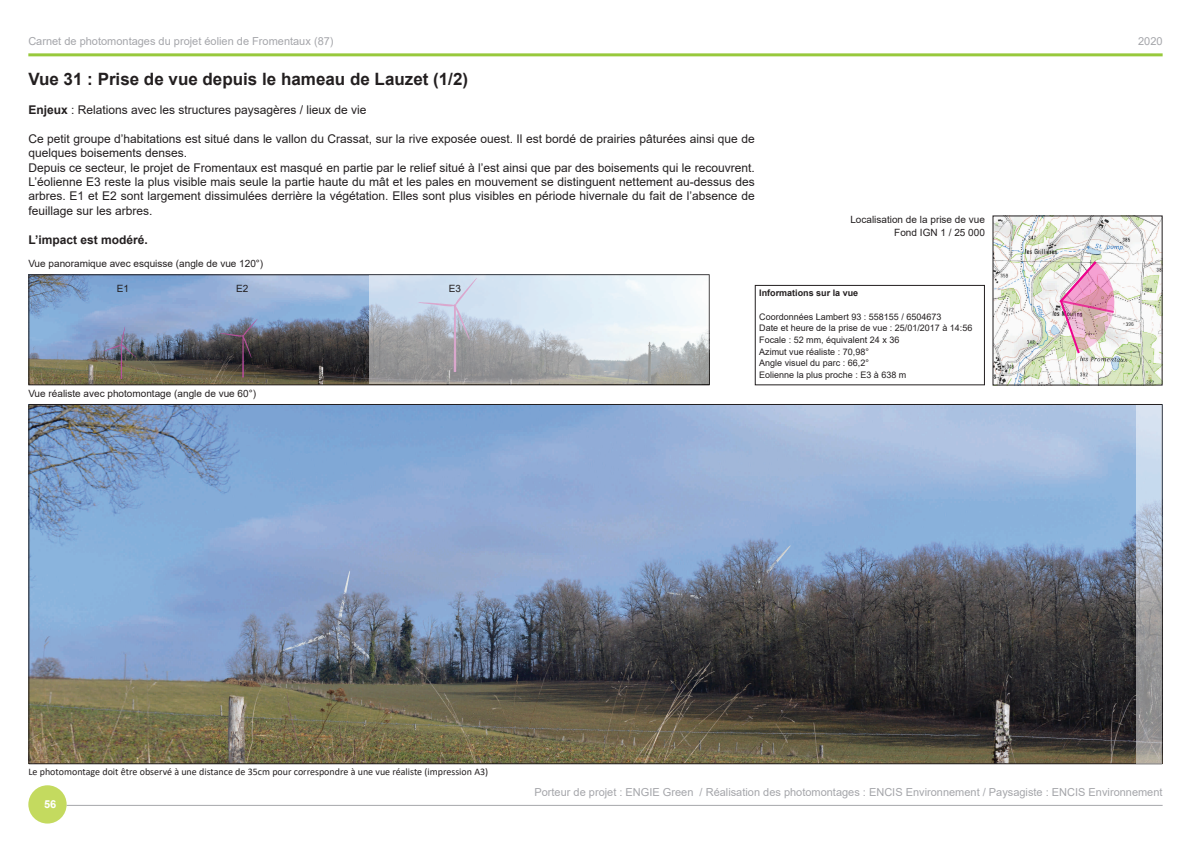
<style>
.page{position:relative;width:1191px;height:842px;background:#fff}
.page>*{position:absolute;margin:0;border:0;box-sizing:border-box;transform-origin:0 0}
.t1{font:700 17px "Arial";color:#231f20}
.t2{font:12px/14.4px "Arial";color:#231f20}
.t3{font:700 12px "Arial";color:#231f20}
.t4{font:11px "Arial";color:#a5a6aa}
.t5{font:700 11px "Arial";color:#fff}
.t6{font:10px/13.7px "Arial";color:#231f20;text-align:right}
.t7{font:10px "Calibri";color:#231f20}
.t8{font:9px/11.7px "Arial";color:#231f20}
.t9{font:700 9px "Arial";color:#231f20}
.s1{font-weight:700}
</style>
<div class="page">
<img style="left:30px;top:406px;width:1105px;height:356px">
<img style="left:994px;top:217px;width:166px;height:167px">
<img style="left:30px;top:276px;width:339px;height:107px">
<div style="left:28px;top:274px;width:681px;height:111px;border:1px solid #231f20"></div>
<div style="left:28px;top:785px;width:39px;height:38px;background:#c4da5f;border-radius:50%"></div>
<hr style="left:28px;top:53px;width:1134px;height:3px;background:#98c93c">
<hr style="left:67px;top:805px;width:1095px;height:1px;background:#a5a6aa">
<div style="left:754px;top:285px;width:231px;height:100px;border:1px solid #231f20"></div>
<img style="left:1057px;top:260px;width:63px;height:95px">
<svg style="left:369px;top:275px;width:339px;height:109px;background:#c3cad0"></svg>
<svg style="left:1135px;top:405px;width:26px;height:358px;background:#a7adb7"></svg>
<p class="t4" style="left:28px;top:33px;width:307px">Carnet de photomontages du projet éolien de Fromentaux (87)</p>
<p class="t4" style="left:1138px;top:33px;width:26px">2020</p>
<h1 class="t1" style="left:28px;top:67px;width:441px">Vue 31 : Prise de vue depuis le hameau de Lauzet (1/2)</h1>
<p class="t2" style="left:28px;top:102px;width:340px"><span class="s1">Enjeux</span> : Relations avec les structures paysagères / lieux de vie</p>
<p class="t2" style="left:28px;top:131px;width:728px">Ce petit groupe d’habitations est situé dans le vallon du Crassat, sur la rive exposée ouest. Il est bordé de prairies pâturées ainsi que de quelques boisements denses.<br>Depuis ce secteur, le projet de Fromentaux est masqué en partie par le relief situé à l’est ainsi que par des boisements qui le recouvrent.<br>L’éolienne E3 reste la plus visible mais seule la partie haute du mât et les pales en mouvement se distinguent nettement au-dessus des arbres. E1 et E2 sont largement dissimulées derrière la végétation. Elles sont plus visibles en période hivernale du fait de l’absence de feuillage sur les arbres.</p>
<p class="t3" style="left:28px;top:231px;width:121px">L’impact est modéré.</p>
<p class="t6" style="left:28px;top:257px;width:236px">Vue panoramique avec esquisse (angle de vue 120°)</p>
<p class="t6" style="left:850px;top:212px;width:136px">Localisation de la prise de vue<br>Fond IGN 1 / 25 000</p>
<p class="t6" style="left:117px;top:281px;width:14px">E1</p>
<p class="t6" style="left:236px;top:281px;width:14px">E2</p>
<p class="t6" style="left:449px;top:281px;width:14px">E3</p>
<p class="t6" style="left:28px;top:387px;width:229px">Vue réaliste avec photomontage (angle de vue 60°)</p>
<p class="t9" style="left:759px;top:287px;width:101px">Informations sur la vue</p>
<p class="t8" style="left:759px;top:311px;width:215px">Coordonnées Lambert 93 : 558155 / 6504673<br>Date et heure de la prise de vue : 25/01/2017 à 14:56<br>Focale : 52 mm, équivalent 24 x 36<br>Azimut vue réaliste : 70,98°<br>Angle visuel du parc : 66,2°<br>Eolienne la plus proche : E3 à 638 m</p>
<p class="t7" style="left:28px;top:765px;width:461px">Le photomontage doit être observé à une distance de 35cm pour correspondre à une vue réaliste (impression A3)</p>
<p class="t5" style="left:44px;top:796px;width:14px">56</p>
<p class="t4" style="left:534px;top:785px;width:629px">Porteur de projet : ENGIE Green / Réalisation des photomontages : ENCIS Environnement / Paysagiste : ENCIS Environnement</p>
</div>
